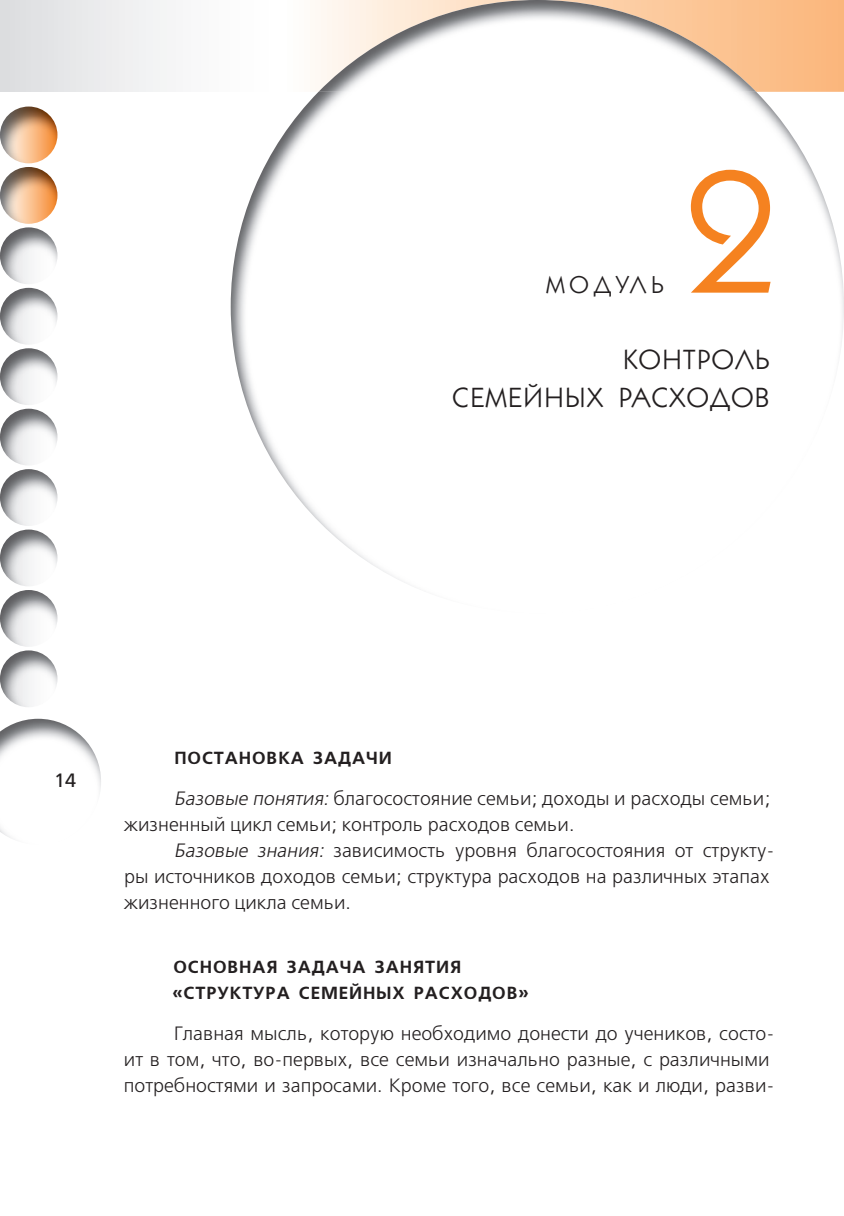
<style>
.page{position:relative;width:844px;height:1216px;background:#fff}
.page>*{position:absolute;margin:0;border:0;box-sizing:border-box;transform-origin:0 0}
.t1{font:175px "Kabel C";color:#f58220}
.t2{font:28px/38.5px "Kabel C";letter-spacing:.05em;color:#231f20;text-align:right}
.t3{font:24.5px "Kabel C";letter-spacing:.2em;color:#231f20}
.t4{font:19.25px/26.1px "Free Set C";color:#231f20}
.t5{font:19.25px "Free Set C San Pin";color:#231f20}
.t6{font:700 17.5px/26.1px "Free Set C";letter-spacing:.05em;color:#231f20}
.s1{font-style:italic}
</style>
<div class="page">
<div style="left:315px;top:0;width:528px;height:92px;background:#fbbb84"></div>
<div style="left:0;top:0;width:280px;height:92px;background:linear-gradient(to right,#dddee1,#fff)"></div>
<img style="left:231px;top:92px;width:612px;height:491px">
<img style="left:318px;top:0;width:438px;height:92px">
<img style="left:0;top:718px;width:101px;height:120px">
<img style="left:0;top:106px;width:57px;height:57px;border-radius:50%">
<img style="left:0;top:167px;width:57px;height:57px;border-radius:50%">
<img style="left:0;top:650px;width:57px;height:57px;border-radius:50%">
<img style="left:0;top:408px;width:57px;height:57px;border-radius:50%">
<img style="left:0;top:227px;width:57px;height:57px;border-radius:50%">
<img style="left:0;top:469px;width:57px;height:57px;border-radius:50%">
<img style="left:0;top:288px;width:57px;height:56px;border-radius:50%">
<img style="left:0;top:529px;width:57px;height:57px;border-radius:50%">
<img style="left:0;top:348px;width:57px;height:57px;border-radius:50%">
<img style="left:0;top:590px;width:57px;height:56px;border-radius:50%">
<p class="t3" style="left:546px;top:269px;width:119px">МОДУЛЬ</p>
<h1 class="t1" style="left:683px;top:125px;width:97px">2</h1>
<h2 class="t2" style="left:452px;top:338px;width:318px">КОНТРОЛЬ<br>СЕМЕЙНЫХ РАСХОДОВ</h2>
<p class="t5" style="left:54px;top:770px;width:24px">14</p>
<p class="t6" style="left:174px;top:746px;width:219px">ПОСТАНОВКА ЗАДАЧИ</p>
<p class="t4" style="left:124px;top:785px;width:647px;text-indent:50px"><span class="s1">Базовые понятия:</span> благосостояние семьи; доходы и расходы семьи; жизненный цикл семьи; контроль расходов семьи.</p>
<p class="t4" style="left:124px;top:837px;width:652px;text-indent:50px"><span class="s1">Базовые знания:</span> зависимость уровня благосостояния от структу&shy;ры источников доходов семьи; структура расходов на различных этапах жизненного цикла семьи.</p>
<p class="t6" style="left:172px;top:955px;width:358px">ОСНОВНАЯ ЗАДАЧА ЗАНЯТИЯ «СТРУКТУРА СЕМЕЙНЫХ РАСХОДОВ»</p>
<p class="t4" style="left:124px;top:1020px;width:652px;text-indent:50px">Главная мысль, которую необходимо донести до учеников, состо&shy;ит в том, что, во-первых, все семьи изначально разные, с различными потребностями и запросами. Кроме того, все семьи, как и люди, разви-</p>
</div>
